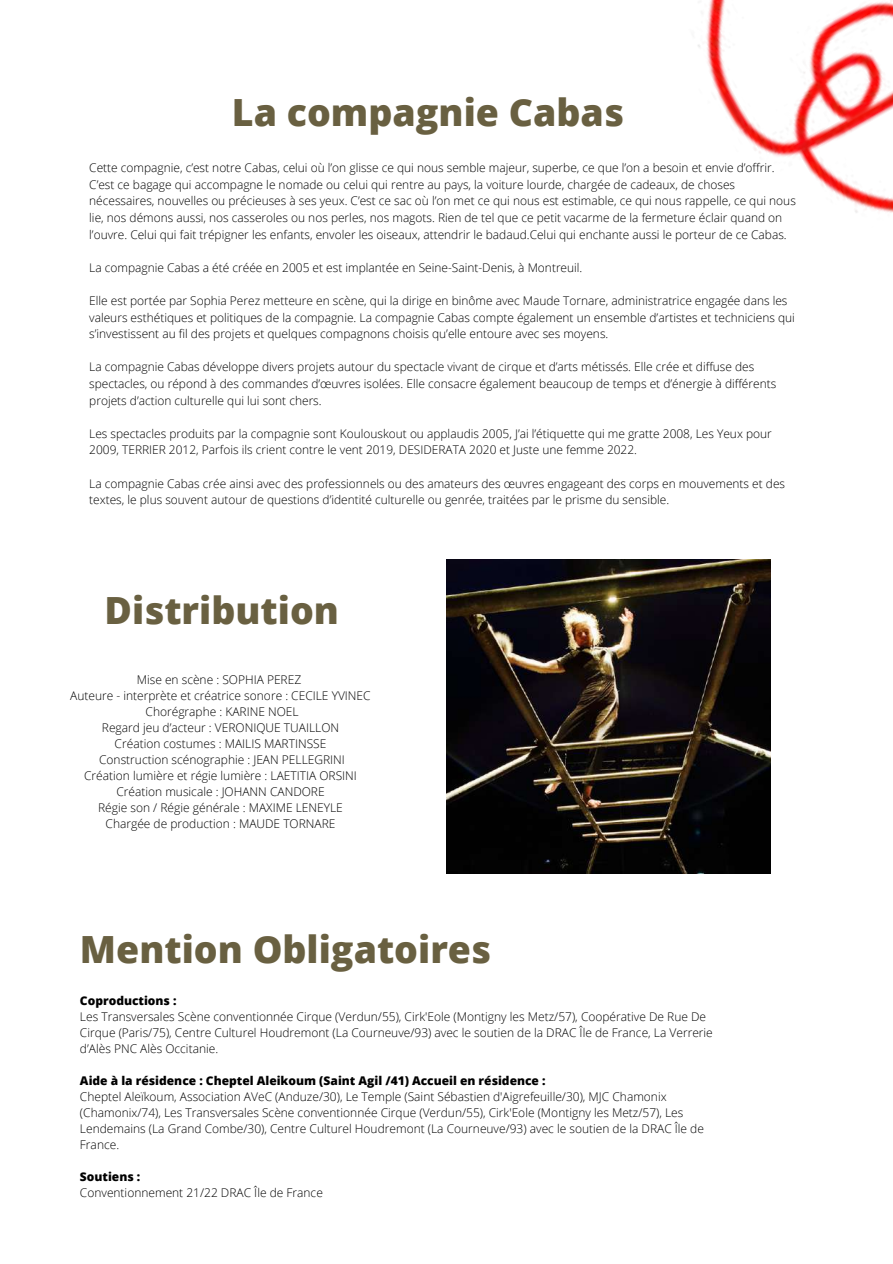
<style>
.page{position:relative;width:893px;height:1264px;background:#fff}
.page>*{position:absolute;margin:0;border:0;box-sizing:border-box;transform-origin:0 0}
.t1{font:800 37.5px "Open Sans";color:#696041}
.t2{font:300 12px/16px "Open Sans";color:#000}
.t3{font:800 12px "Open Sans";color:#000}
</style>
<div class="page">
<img style="left:446px;top:559px;width:324px;height:314px">
<img style="left:698px;top:0;width:194px;height:213px">
<h1 class="t1" style="left:232px;top:86px;width:393px">La compagnie Cabas</h1>
<p class="t2" style="left:89px;top:159px;width:708px;line-height:16.6px">Cette compagnie, c’est notre Cabas, celui où l’on glisse ce qui nous semble majeur, superbe, ce que l’on a besoin et envie d’offrir.<br>C’est ce bagage qui accompagne le nomade ou celui qui rentre au pays, la voiture lourde, chargée de cadeaux, de choses nécessaires, nouvelles ou précieuses à ses yeux. C’est ce sac où l’on met ce qui nous est estimable, ce qui nous rappelle, ce qui nous lie, nos démons aussi, nos casseroles ou nos perles, nos magots. Rien de tel que ce petit vacarme de la fermeture éclair quand on l’ouvre. Celui qui fait trépigner les enfants, envoler les oiseaux, attendrir le badaud.Celui qui enchante aussi le porteur de ce Cabas.</p>
<p class="t2" style="left:89px;top:259px;width:494px">La compagnie Cabas a été créée en 2005 et est implantée en Seine-Saint-Denis, à Montreuil.</p>
<p class="t2" style="left:89px;top:292px;width:707px;line-height:16.6px">Elle est portée par Sophia Perez metteure en scène, qui la dirige en binôme avec Maude Tornare, administratrice engagée dans les valeurs esthétiques et politiques de la compagnie. La compagnie Cabas compte également un ensemble d’artistes et techniciens qui s’investissent au fil des projets et quelques compagnons choisis qu’elle entoure avec ses moyens.</p>
<p class="t2" style="left:89px;top:358px;width:688px;line-height:16.6px">La compagnie Cabas développe divers projets autour du spectacle vivant de cirque et d’arts métissés. Elle crée et diffuse des spectacles, ou répond à des commandes d’œuvres isolées. Elle consacre également beaucoup de temps et d’énergie à différents projets d’action culturelle qui lui sont chers.</p>
<p class="t2" style="left:89px;top:425px;width:684px;line-height:16.6px">Les spectacles produits par la compagnie sont Koulouskout ou applaudis 2005, J’ai l’étiquette qui me gratte 2008, Les Yeux pour<br>2009, TERRIER 2012, Parfois ils crient contre le vent 2019, DESIDERATA 2020 et Juste une femme 2022.</p>
<p class="t2" style="left:89px;top:474px;width:697px;line-height:16.6px">La compagnie Cabas crée ainsi avec des professionnels ou des amateurs des œuvres engageant des corps en mouvements et des textes, le plus souvent autour de questions d’identité culturelle ou genrée, traitées par le prisme du sensible.</p>
<h1 class="t1" style="left:105px;top:583px;width:236px">Distribution</h1>
<p class="t2" style="left:70px;top:671px;width:302px;text-align:center">Mise en scène : SOPHIA PEREZ<br>Auteure - interprète et créatrice sonore : CECILE YVINEC Chorégraphe : KARINE NOEL<br>Regard jeu d’acteur : VERONIQUE TUAILLON<br>Création costumes : MAILIS MARTINSSE<br>Construction scénographie : JEAN PELLEGRINI<br>Création lumière et régie lumière : LAETITIA ORSINI Création musicale : JOHANN CANDORE<br>Régie son / Régie générale : MAXIME LENEYLE<br>Chargée de production : MAUDE TORNARE</p>
<h1 class="t1" style="left:80px;top:922px;width:412px">Mention Obligatoires</h1>
<p class="t3" style="left:80px;top:992px;width:98px">Coproductions :</p>
<p class="t2" style="left:80px;top:1008px;width:634px">Les Transversales Scène conventionnée Cirque (Verdun/55), Cirk'Eole (Montigny les Metz/57), Coopérative De Rue De<br>Cirque (Paris/75), Centre Culturel Houdremont (La Courneuve/93) avec le soutien de la DRAC Île de France, La Verrerie d’Alès PNC Alès Occitanie.</p>
<p class="t3" style="left:80px;top:1072px;width:467px">Aide à la résidence : Cheptel Aleikoum (Saint Agil /41) Accueil en résidence :</p>
<p class="t2" style="left:80px;top:1088px;width:625px">Cheptel Aleïkoum, Association AVeC (Anduze/30), Le Temple (Saint Sébastien d'Aigrefeuille/30), MJC Chamonix (Chamonix/74), Les Transversales Scène conventionnée Cirque (Verdun/55), Cirk'Eole (Montigny les Metz/57), Les Lendemains (La Grand Combe/30), Centre Culturel Houdremont (La Courneuve/93) avec le soutien de la DRAC Île de France.</p>
<p class="t3" style="left:80px;top:1168px;width:62px">Soutiens :</p>
<p class="t2" style="left:80px;top:1184px;width:244px">Conventionnement 21/22 DRAC Île de France</p>
</div>
